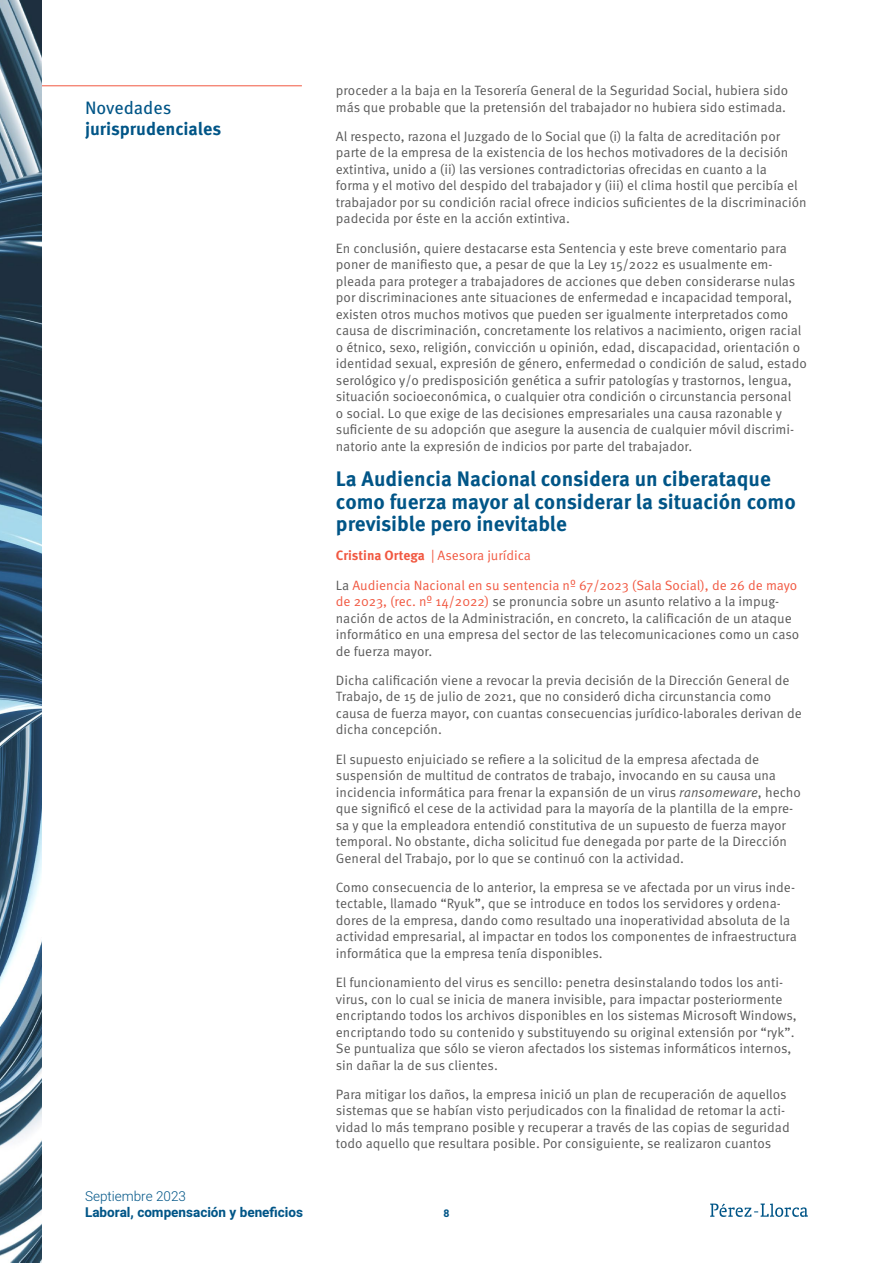
<style>
.page{position:relative;width:893px;height:1263px;background:#fff}
.page>*{position:absolute;margin:0;border:0;box-sizing:border-box;transform-origin:0 0}
.t1{font:700 21px/22.5px "Meta Pro";color:#005587}
.t2{font:700 18px "Meta Pro";letter-spacing:-.005em;color:#005587}
.t3{font:18px "Meta Pro";letter-spacing:-.005em;color:#005587}
.t4{font:13.5px/16.5px "Meta Pro Norm";color:#595959}
.t5{font:13.5px/29.2px "Meta Pro Norm";color:#f15841}
.t6{font:700 13.5px "Heebo";color:#005587}
.t7{font:300 13.5px "Heebo";color:#005587}
.t8{font:700 10.5px "Heebo";color:#005587}
.s1{font-family:"Meta Pro";font-weight:700}
.s2{color:#595959}
.s3{color:#f15841}
.s4{font-family:"Meta Pro Norm Ita"}
</style>
<div class="page">
<svg style="left:710px;top:1203px;width:98px;height:14px"></svg>
<hr style="left:41px;top:85px;width:261px;height:1px;background:#f15841">
<img style="left:0;top:0;width:41px;height:1263px">
<h2 class="t3" style="left:85px;top:94px;width:88px">Novedades</h2>
<h2 class="t2" style="left:85px;top:115px;width:138px">jurisprudenciales</h2>
<p class="t7" style="left:85px;top:1186px;width:103px">Septiembre 2023</p>
<p class="t6" style="left:85px;top:1203px;width:220px">Laboral, compensación y beneficios</p>
<p class="t4" style="left:336px;top:81px;width:454px">proceder a la baja en la Tesorería General de la Seguridad Social, hubiera sido más que probable que la pretensión del trabajador no hubiera sido estimada.</p>
<p class="t4" style="left:336px;top:127px;width:472px">Al respecto, razona el Juzgado de lo Social que (i) la falta de acreditación por parte de la empresa de la existencia de los hechos motivadores de la decisión extintiva, unido a (ii) las versiones contradictorias ofrecidas en cuanto a la<br>forma y el motivo del despido del trabajador y (iii) el clima hostil que percibía el trabajador por su condición racial ofrece indicios suficientes de la discriminación padecida por éste en la acción extintiva.</p>
<p class="t4" style="left:336px;top:239px;width:472px">En conclusión, quiere destacarse esta Sentencia y este breve comentario para poner de manifiesto que, a pesar de que la Ley 15/2022 es usualmente em&shy;pleada para proteger a trabajadores de acciones que deben considerarse nulas por discriminaciones ante situaciones de enfermedad e incapacidad temporal, existen otros muchos motivos que pueden ser igualmente interpretados como causa de discriminación, concretamente los relativos a nacimiento, origen racial o étnico, sexo, religión, convicción u opinión, edad, discapacidad, orientación o identidad sexual, expresión de género, enfermedad o condición de salud, estado serológico y/o predisposición genética a sufrir patologías y trastornos, lengua, situación socioeconómica, o cualquier otra condición o circunstancia personal<br>o social. Lo que exige de las decisiones empresariales una causa razonable y suficiente de su adopción que asegure la ausencia de cualquier móvil discrimi&shy;natorio ante la expresión de indicios por parte del trabajador.</p>
<h1 class="t1" style="left:336px;top:466px;width:461px">La Audiencia Nacional considera un ciberataque como fuerza mayor al considerar la situación como previsible pero inevitable</h1>
<p class="t5" style="left:336px;top:540px;width:463px"><span class="s1">Cristina Ortega</span> | Asesora jurídica<br><span class="s2">La</span> Audiencia Nacional en su sentencia nº 67/2023 (Sala Social), de 26 de mayo</p>
<p class="t4" style="left:336px;top:592px;width:465px"><span class="s3">de 2023, (rec. nº 14/2022)</span> se pronuncia sobre un asunto relativo a la impug&shy;nación de actos de la Administración, en concreto, la calificación de un ataque informático en una empresa del sector de las telecomunicaciones como un caso de fuerza mayor.</p>
<p class="t4" style="left:336px;top:671px;width:467px">Dicha calificación viene a revocar la previa decisión de la Dirección General de Trabajo, de 15 de julio de 2021, que no consideró dicha circunstancia como causa de fuerza mayor, con cuantas consecuencias jurídico-laborales derivan de dicha concepción.</p>
<p class="t4" style="left:336px;top:750px;width:467px">El supuesto enjuiciado se refiere a la solicitud de la empresa afectada de suspensión de multitud de contratos de trabajo, invocando en su causa una incidencia informática para frenar la expansión de un virus <span class="s4">ransomeware</span>, hecho que significó el cese de la actividad para la mayoría de la plantilla de la empre&shy;sa y que la empleadora entendió constitutiva de un supuesto de fuerza mayor temporal. No obstante, dicha solicitud fue denegada por parte de la Dirección General del Trabajo, por lo que se continuó con la actividad.</p>
<p class="t4" style="left:336px;top:878px;width:462px">Como consecuencia de lo anterior, la empresa se ve afectada por un virus inde&shy;tectable, llamado “Ryuk”, que se introduce en todos los servidores y ordena&shy;dores de la empresa, dando como resultado una inoperatividad absoluta de la actividad empresarial, al impactar en todos los componentes de infraestructura informática que la empresa tenía disponibles.</p>
<p class="t4" style="left:336px;top:973px;width:462px">El funcionamiento del virus es sencillo: penetra desinstalando todos los anti&shy;virus, con lo cual se inicia de manera invisible, para impactar posteriormente encriptando todos los archivos disponibles en los sistemas Microsoft Windows, encriptando todo su contenido y substituyendo su original extensión por “ryk”.<br>Se puntualiza que sólo se vieron afectados los sistemas informáticos internos, sin dañar la de sus clientes.</p>
<p class="t4" style="left:336px;top:1085px;width:455px">Para mitigar los daños, la empresa inició un plan de recuperación de aquellos sistemas que se habían visto perjudicados con la finalidad de retomar la acti&shy;vidad lo más temprano posible y recuperar a través de las copias de seguridad todo aquello que resultara posible. Por consiguiente, se realizaron cuantos</p>
<p class="t8" style="left:443px;top:1206px;width:8px">8</p>
</div>
